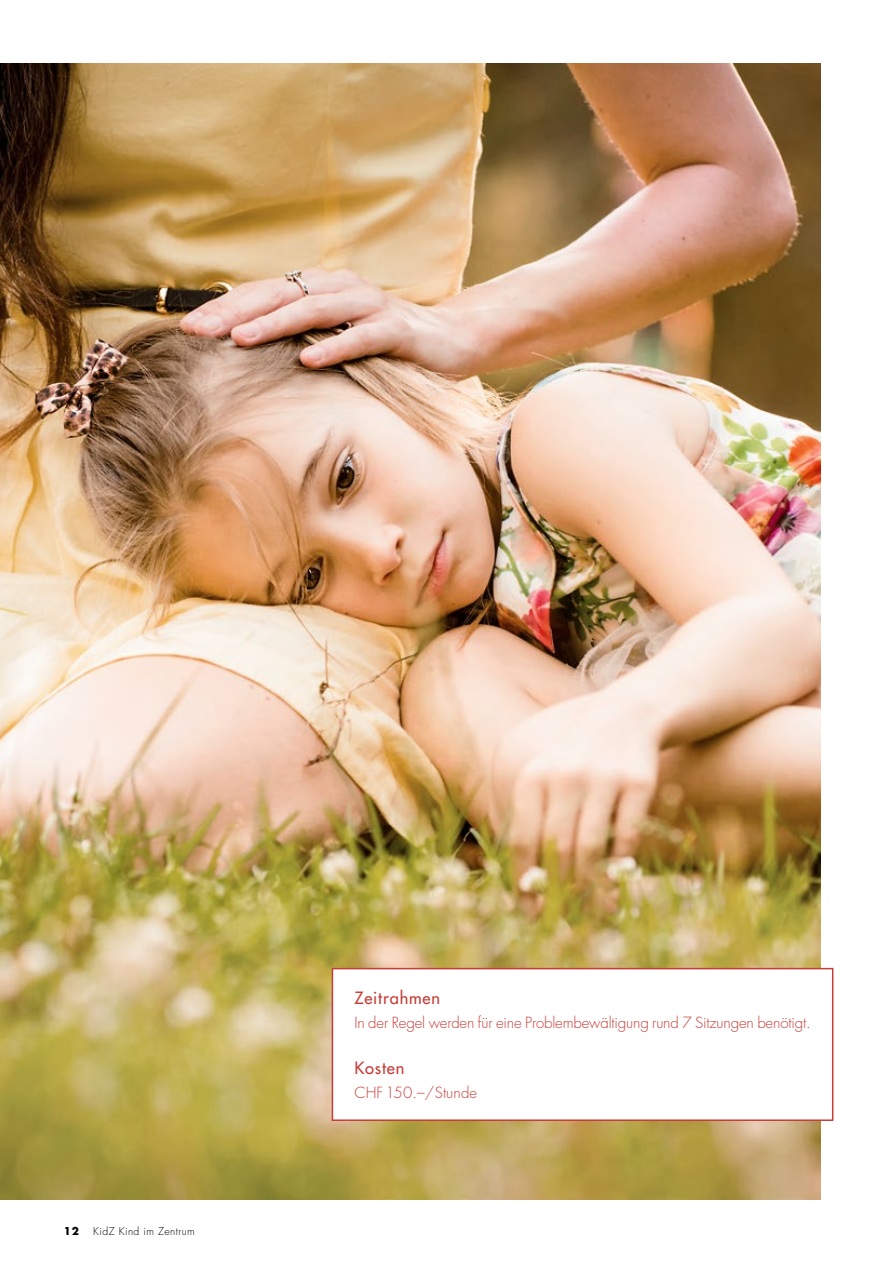
<style>
.page{position:relative;width:893px;height:1263px;background:#fff}
.page>*{position:absolute;margin:0;border:0;box-sizing:border-box;transform-origin:0 0}
.t1{font:16.5px "Futura";letter-spacing:.05em;color:#c73d37}
.t2{font:300 15px "Futura";letter-spacing:-.01em;color:#c73d37}
.t3{font:300 15px "Futura";letter-spacing:.01em;color:#c73d37}
.t4{font:300 10.5px "Futura";letter-spacing:.04em;color:#000}
.t5{font:700 10.5px "Futura";color:#000}
</style>
<div class="page">
<img style="left:0;top:64px;width:821px;height:1135px">
<div style="left:332px;top:968px;width:501px;height:152px;background:#fff"></div>
<div style="left:332px;top:968px;width:501px;height:153px;border:2px solid #c73d37"></div>
<p class="t5" style="left:64px;top:1224px;width:17px">12</p>
<p class="t4" style="left:93px;top:1224px;width:103px">KidZ Kind im Zentrum</p>
<p class="t1" style="left:354px;top:987px;width:87px">Zeitrahmen</p>
<p class="t2" style="left:354px;top:1012px;width:458px">In der Regel werden für eine Problembewältigung rund 7 Sitzungen benötigt.</p>
<p class="t1" style="left:354px;top:1057px;width:51px">Kosten</p>
<p class="t3" style="left:354px;top:1083px;width:124px">CHF150.–/Stunde</p>
</div>
